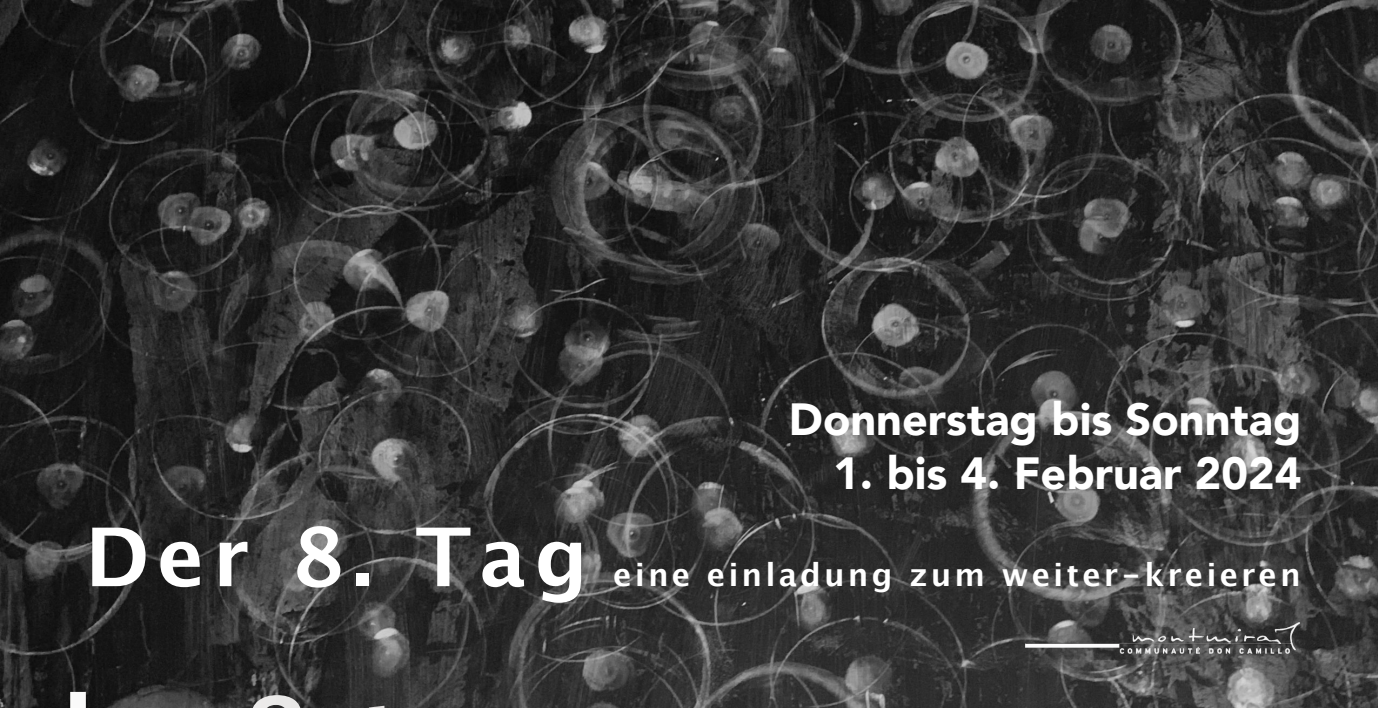
<style>
.page{position:relative;width:1378px;height:708px;background:#fff}
.page>*{position:absolute;margin:0;border:0;box-sizing:border-box;transform-origin:0 0}
.t1{font:700 81px "Lucida Grande";letter-spacing:.095em;color:#fff}
.t2{font:900 45px "Avenir";color:#fff}
.t3{font:700 31.5px "Lucida Grande";letter-spacing:.095em;color:#fff}
</style>
<div class="page">
<img style="left:0;top:0;width:1378px;height:708px">
<svg style="left:29px;top:692px;width:57px;height:16px"></svg>
<svg style="left:247px;top:695px;width:57px;height:13px"></svg>
<svg style="left:362px;top:706px;width:36px;height:2px"></svg>
<img style="left:1025px;top:622px;width:275px;height:31px">
<h1 class="t1" style="left:85px;top:523px;width:505px">Der 8. Tag</h1>
<p class="t2" style="left:789px;top:390px;width:514px">Donnerstag bis Sonntag</p>
<p class="t2" style="left:833px;top:444px;width:470px">1. bis 4. Februar 2024</p>
<p class="t3" style="left:613px;top:561px;width:689px">eine einladung zum weiter-kreieren</p>
</div>
